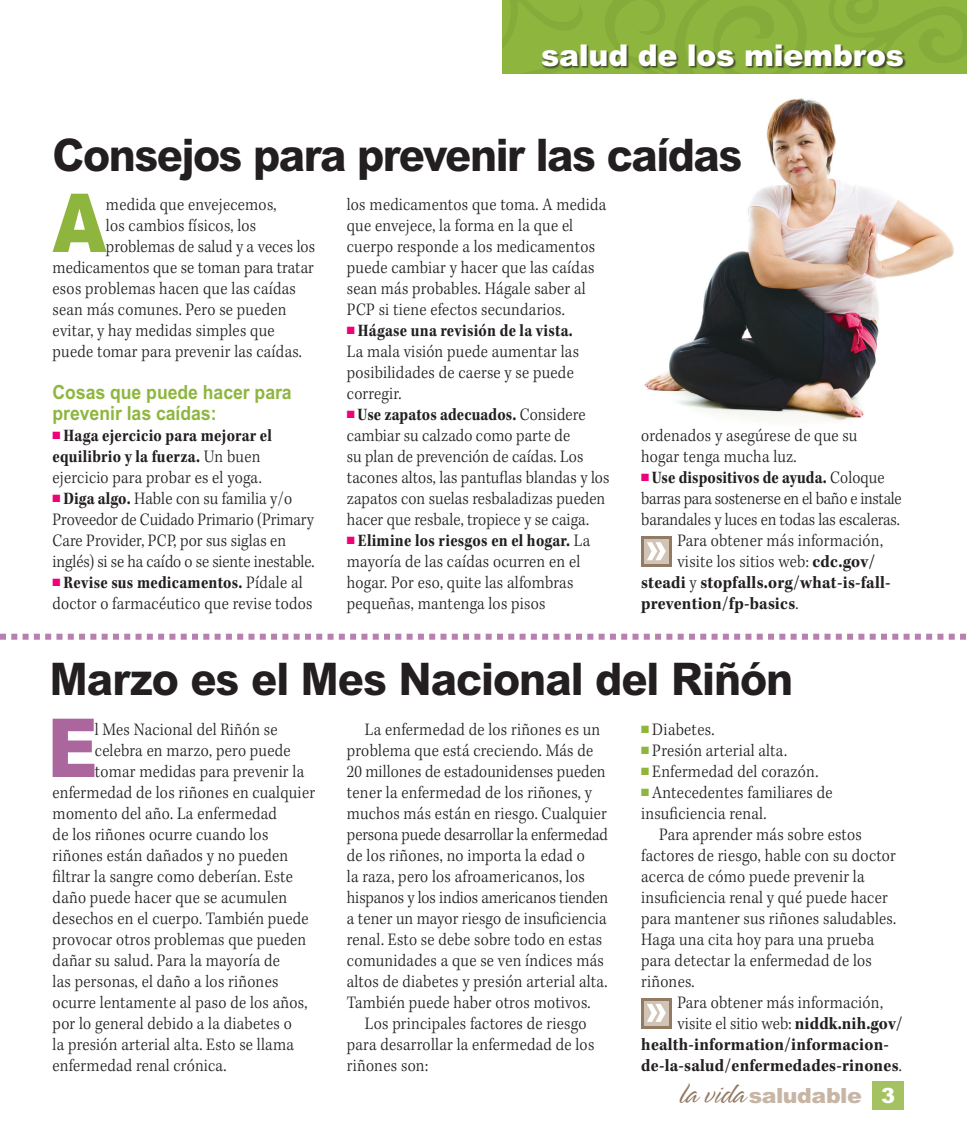
<style>
.page{position:relative;width:967px;height:1134px;background:#fff}
.page>*{position:absolute;margin:0;border:0;box-sizing:border-box;transform-origin:0 0}
.SPnwn_body_1st{font:900 81.45px "Arial MT Std";color:#ab669d;scale:.85 1}
.SPnwn_body_1st-2{font:900 81.45px "Arial MT Std";color:#8eb63e;scale:.85 1}
.SPnwn_HEAD_FEATURE{font:800 45px "Arial MT Std";letter-spacing:-.03em;color:#231f20;scale:.95 1}
.SPnwn_topic_banner{font:900 30px "Arial MT Std";letter-spacing:-.01em;color:#fff}
.t1{font:900 21px "Arial MT Std";letter-spacing:-.02em;color:#c7b5a5;scale:1.05 1}
.SPnwn_body_breaker{font:700 19.5px/21px "Arial MT Std";color:#8eb63e;scale:.9 1}
.SPnwn_BODY{font:300 18px/21px "Kepler Std";letter-spacing:.015em;color:#231f20;scale:.9 1}
.SPnwn_body_1st-3{font:300 18px "Kepler Std";letter-spacing:.015em;color:#231f20;scale:.9 1}
.SPnwn_BODY-2{font:700 18px "Kepler Std";letter-spacing:.015em;color:#231f20;scale:.9 1}
.SPnwn_BODY-3{font:300 18px/21px "Kepler Std";letter-spacing:-.01em;color:#231f20;scale:.9 1}
.t2{font:18px/21px "Kepler Std Bold Scn";letter-spacing:.015em;color:#231f20;scale:.9 1}
.s1{color:#ed0277}
.s2{font-family:"Kepler Std";font-weight:300;font-size:10.5px;color:#ed0277}
.s3{font-family:"Kepler Std";font-weight:300}
.s4{font-size:10.5px;color:#ed0277}
.s5{font-family:"Kepler Std Bold Scn";font-weight:400}
.s6{font-weight:700}
.s7{font-weight:300}
.s8{color:#8eb63e}
.s9{font-size:10.5px;color:#8eb63e}
.s10{font-family:"Spring LP Light";font-weight:400;font-size:33px;color:#937a62}
.s11{color:#fff}
</style>
<div class="page">
<svg style="left:502px;top:0;width:464px;height:73px;background:#8bb33c"></svg>
<div style="left:872px;top:1081px;width:31px;height:29px;background:#a4c260"></div>
<div style="left:541px;top:45px;width:364px;height:25px;background:#231f20;opacity:.7"></div>
<div style="left:641px;top:998px;width:30px;height:30px;background:linear-gradient(to right,#937a62,#937a62)"></div>
<div style="left:643px;top:1001px;width:25px;height:25px;background:#d1c3b5"></div>
<svg style="left:647px;top:1004px;width:18px;height:18px"></svg>
<div style="left:641px;top:536px;width:30px;height:31px;background:#937a62"></div>
<div style="left:643px;top:539px;width:25px;height:25px;background:#d1c3b5"></div>
<svg style="left:647px;top:542px;width:18px;height:18px"></svg>
<svg style="left:0;top:634px;width:966px;height:6px"></svg>
<img style="left:644px;top:98px;width:310px;height:323px">
<p class="SPnwn_topic_banner" style="left:541px;top:36px;width:364px">salud de los miembros</p>
<p class="SPnwn_HEAD_FEATURE" style="left:53px;top:128px;width:727px">Consejos para prevenir las caídas</p>
<p class="SPnwn_body_1st-2" style="left:53px;top:172px;width:65px">A</p>
<p class="SPnwn_body_1st-3" style="left:106px;top:194px;width:191px">medida que envejecemos,</p>
<p class="SPnwn_body_1st-3" style="left:106px;top:215px;width:168px">los cambios físicos, los</p>
<p class="SPnwn_body_1st-3" style="left:106px;top:236px;width:234px">problemas de salud y a veces los</p>
<p class="SPnwn_body_1st-3" style="left:52px;top:257px;width:292px">medicamentos que se toman para tratar</p>
<p class="SPnwn_body_1st-3" style="left:52px;top:278px;width:272px">esos problemas hacen que las caídas</p>
<p class="SPnwn_body_1st-3" style="left:52px;top:299px;width:261px">sean más comunes. Pero se pueden</p>
<p class="SPnwn_body_1st-3" style="left:52px;top:320px;width:248px">evitar, y hay medidas simples que</p>
<p class="SPnwn_body_1st-3" style="left:52px;top:341px;width:278px">puede tomar para prevenir las caídas.</p>
<p class="SPnwn_body_breaker" style="left:52px;top:381px;width:267px">Cosas que puede hacer para prevenir las caídas:</p>
<p class="t2" style="left:52px;top:425px;width:245px"><span class="s1">■</span><span class="s2">■</span> Haga ejercicio para mejorar el equilibrio y la fuerza. <span class="s3">Un buen ejercicio para probar es el yoga.</span></p>
<p class="SPnwn_BODY" style="left:52px;top:489px;width:292px"><span class="s1">■</span><span class="s4">■</span> <span class="s5">Diga algo.</span> Hable con su familia y/o Proveedor de Cuidado Primario (Primary Care Provider, PCP, por sus siglas en inglés) si se ha caído o se siente inestable.</p>
<p class="SPnwn_BODY" style="left:52px;top:573px;width:290px"><span class="s1">■</span><span class="s4">■</span> <span class="s5">Revise sus medicamentos.</span> Pídale al doctor o farmacéutico que revise todos</p>
<p class="SPnwn_BODY" style="left:347px;top:195px;width:290px">los medicamentos que toma. A medida que envejece, la forma en la que el cuerpo responde a los medicamentos puede cambiar y hacer que las caídas sean más probables. Hágale saber al PCP si tiene efectos secundarios.</p>
<p class="SPnwn_BODY" style="left:347px;top:321px;width:259px"><span class="s1">■</span><span class="s4">■</span> <span class="s5">Hágase una revisión de la vista.<br></span>La mala visión puede aumentar las posibilidades de caerse y se puede corregir.</p>
<p class="SPnwn_BODY" style="left:347px;top:405px;width:293px"><span class="s1">■</span><span class="s4">■</span> <span class="s5">Use zapatos adecuados.</span> Considere cambiar su calzado como parte de<br>su plan de prevención de caídas. Los tacones altos, las pantuflas blandas y los zapatos con suelas resbaladizas pueden hacer que resbale, tropiece y se caiga.</p>
<p class="SPnwn_BODY" style="left:347px;top:531px;width:272px"><span class="s1">■</span><span class="s4">■</span> <span class="s5">Elimine los riesgos en el hogar.</span> La mayoría de las caídas ocurren en el hogar. Por eso, quite las alfombras pequeñas, mantenga los pisos</p>
<p class="SPnwn_BODY" style="left:641px;top:426px;width:242px">ordenados y asegúrese de que su hogar tenga mucha luz.</p>
<p class="SPnwn_BODY-3" style="left:641px;top:468px;width:291px"><span class="s1">■</span><span class="s4">■</span> <span class="s5">Use dispositivos de ayuda.</span> Coloque barras para sostenerse en el baño e instale barandales y luces en todas las escaleras.</p>
<p class="SPnwn_BODY" style="left:677px;top:531px;width:230px">Para obtener más información,</p>
<p class="SPnwn_BODY" style="left:677px;top:552px;width:221px">visite los sitios web: <span class="s6">cdc.gov/</span></p>
<p class="SPnwn_BODY-2" style="left:641px;top:572px;width:278px">steadi <span class="s7">y</span> stopfalls.org/what-is-fall-</p>
<p class="SPnwn_BODY-2" style="left:641px;top:593px;width:176px">prevention/fp-basics<span class="s7">.</span></p>
<p class="SPnwn_HEAD_FEATURE" style="left:50px;top:651px;width:783px">Marzo es el Mes Nacional del Riñón</p>
<p class="SPnwn_body_1st" style="left:47px;top:697px;width:60px">E</p>
<p class="SPnwn_body_1st-3" style="left:95px;top:719px;width:204px">l Mes Nacional del Riñón se</p>
<p class="SPnwn_body_1st-3" style="left:95px;top:740px;width:219px">celebra en marzo, pero puede</p>
<p class="SPnwn_body_1st-3" style="left:95px;top:761px;width:234px">tomar medidas para prevenir la</p>
<p class="SPnwn_body_1st-3" style="left:53px;top:782px;width:293px">enfermedad de los riñones en cualquier</p>
<p class="SPnwn_body_1st-3" style="left:53px;top:803px;width:251px">momento del año. La enfermedad</p>
<p class="SPnwn_body_1st-3" style="left:53px;top:824px;width:241px">de los riñones ocurre cuando los</p>
<p class="SPnwn_body_1st-3" style="left:53px;top:845px;width:263px">riñones están dañados y no pueden</p>
<p class="SPnwn_body_1st-3" style="left:53px;top:866px;width:268px">filtrar la sangre como deberían. Este</p>
<p class="SPnwn_body_1st-3" style="left:53px;top:887px;width:262px">daño puede hacer que se acumulen</p>
<p class="SPnwn_body_1st-3" style="left:53px;top:908px;width:286px">desechos en el cuerpo. También puede</p>
<p class="SPnwn_body_1st-3" style="left:53px;top:929px;width:283px">provocar otros problemas que pueden</p>
<p class="SPnwn_body_1st-3" style="left:53px;top:950px;width:254px">dañar su salud. Para la mayoría de</p>
<p class="SPnwn_body_1st-3" style="left:53px;top:971px;width:252px">las personas, el daño a los riñones</p>
<p class="SPnwn_body_1st-3" style="left:53px;top:992px;width:284px">ocurre lentamente al paso de los años,</p>
<p class="SPnwn_body_1st-3" style="left:53px;top:1013px;width:267px">por lo general debido a la diabetes o</p>
<p class="SPnwn_body_1st-3" style="left:53px;top:1034px;width:269px">la presión arterial alta. Esto se llama</p>
<p class="SPnwn_body_1st-3" style="left:53px;top:1055px;width:195px">enfermedad renal crónica.</p>
<p class="SPnwn_BODY" style="left:347px;top:720px;width:292px;text-indent:18px">La enfermedad de los riñones es un problema que está creciendo. Más de 20 millones de estadounidenses pueden tener la enfermedad de los riñones, y muchos más están en riesgo. Cualquier persona puede desarrollar la enfermedad de los riñones, no importa la edad o<br>la raza, pero los afroamericanos, los hispanos y los indios americanos tienden a tener un mayor riesgo de insuficiencia renal. Esto se debe sobre todo en estas comunidades a que se ven índices más altos de diabetes y presión arterial alta.<br>También puede haber otros motivos.</p>
<p class="SPnwn_BODY" style="left:347px;top:1014px;width:276px;text-indent:18px">Los principales factores de riesgo para desarrollar la enfermedad de los riñones son:</p>
<p class="SPnwn_BODY" style="left:641px;top:720px;width:83px"><span class="s8">■</span><span class="s9">■</span> Diabetes.</p>
<p class="SPnwn_BODY" style="left:641px;top:741px;width:163px"><span class="s8">■</span><span class="s9">■</span> Presión arterial alta.</p>
<p class="SPnwn_BODY" style="left:641px;top:762px;width:198px"><span class="s8">■</span><span class="s9">■</span> Enfermedad del corazón.</p>
<p class="SPnwn_BODY" style="left:641px;top:783px;width:214px"><span class="s8">■</span><span class="s9">■</span> Antecedentes familiares de insuficiencia renal.</p>
<p class="SPnwn_BODY" style="left:641px;top:825px;width:285px;text-indent:18px">Para aprender más sobre estos factores de riesgo, hable con su doctor acerca de cómo puede prevenir la insuficiencia renal y qué puede hacer para mantener sus riñones saludables.<br>Haga una cita hoy para una prueba para detectar la enfermedad de los riñones.</p>
<p class="SPnwn_BODY" style="left:677px;top:993px;width:230px">Para obtener más información,</p>
<p class="SPnwn_BODY" style="left:677px;top:1014px;width:252px">visite el sitio web: <span class="s6">niddk.nih.gov/</span></p>
<p class="SPnwn_BODY-2" style="left:641px;top:1034px;width:277px">health-information/informacion-</p>
<p class="SPnwn_BODY-2" style="left:641px;top:1055px;width:291px">de-la-salud/enfermedades-rinones<span class="s7">.</span></p>
<p class="t1" style="left:679px;top:1082px;width:207px"><span class="s10">la vida</span> saludable <span class="s11">3</span></p>
</div>
